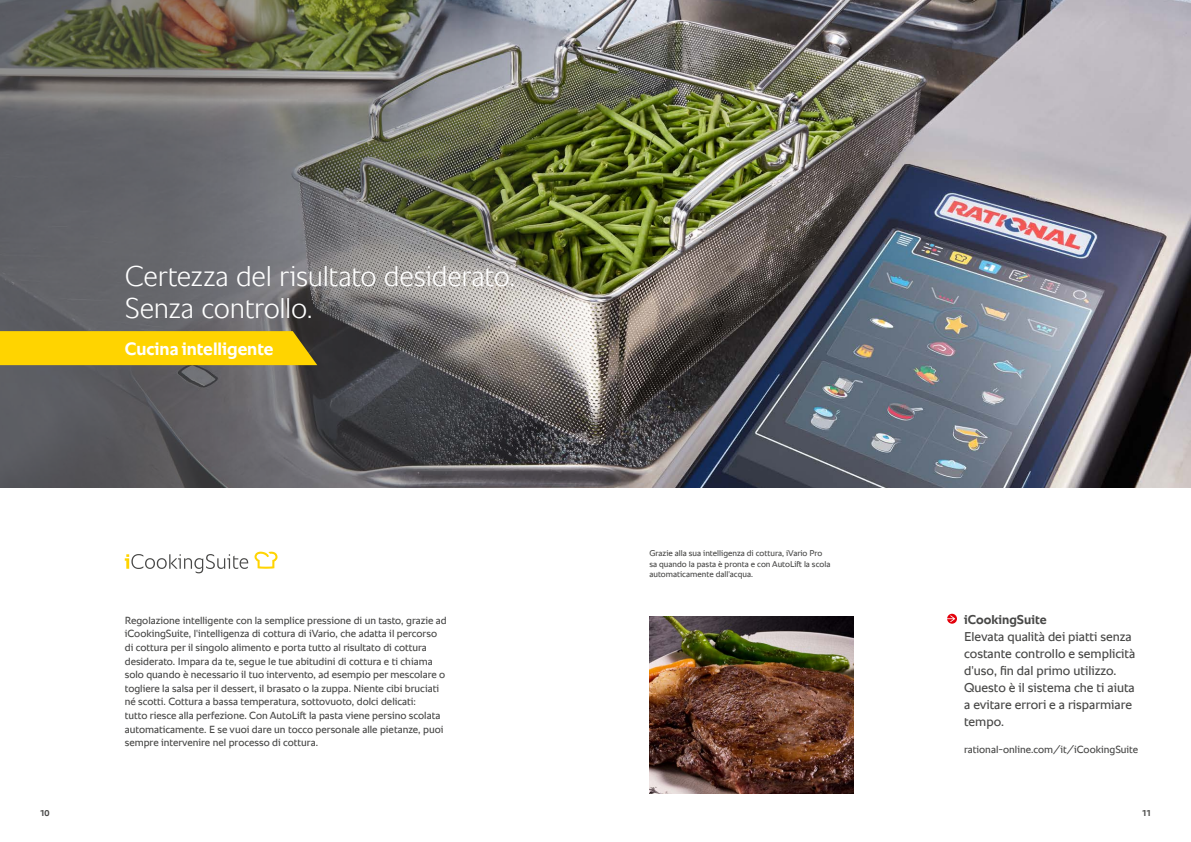
<style>
.page{position:relative;width:1191px;height:842px;background:#fff}
.page>*{position:absolute;margin:0;border:0;box-sizing:border-box;transform-origin:0 0}
.t1{font:300 29px/32px "RATIONAL Sans TT";letter-spacing:-.01em;color:#fff}
.t2{font:700 18.2px "RATIONAL Sans TT";color:#fff}
.t3{font:13px/17px "RATIONAL Sans TT";color:#484847}
.t4{font:700 13px "RATIONAL Sans TT";color:#484847}
.t5{font:10.5px/13.6px "RATIONAL Sans TT";color:#484847}
.t6{font:8.5px/10.2px "RATIONAL Sans TT";color:#484847}
.t7{font:700 8.5px "RATIONAL Sans TT";color:#484847}
</style>
<div class="page">
<img style="left:595px;top:0;width:596px;height:488px">
<img style="left:0;top:0;width:595px;height:488px">
<svg style="left:125px;top:554px;width:123px;height:19px"></svg>
<svg style="left:254px;top:552px;width:23px;height:17px"></svg>
<img style="left:649px;top:617px;width:204px;height:177px">
<div style="left:0;top:331px;width:317px;height:34px;background:#ffd400"></div>
<svg style="left:947px;top:614px;width:10px;height:10px"></svg>
<h1 class="t1" style="left:125px;top:260px;width:392px">Certezza del risultato desiderato.<br>Senza controllo.</h1>
<h2 class="t2" style="left:125px;top:336px;width:150px">Cucina intelligente</h2>
<p class="t5" style="left:125px;top:613px;width:323px">Regolazione intelligente con la semplice pressione di un tasto, grazie ad iCookingSuite, l'intelligenza di cottura di iVario, che adatta il percorso di cottura per il singolo alimento e porta tutto al risultato di cottura desiderato. Impara da te, segue le tue abitudini di cottura e ti chiama solo quando è necessario il tuo intervento, ad esempio per mescolare o togliere la salsa per il dessert, il brasato o la zuppa. Niente cibi bruciati né scotti. Cottura a bassa temperatura, sottovuoto, dolci delicati:<br>tutto riesce alla perfezione. Con AutoLift la pasta viene persino scolata automaticamente. E se vuoi dare un tocco personale alle pietanze, puoi sempre intervenire nel processo di cottura.</p>
<p class="t6" style="left:649px;top:548px;width:182px">Grazie alla sua intelligenza di cottura, iVario Pro sa quando la pasta è pronta e con AutoLift la scola automaticamente dall'acqua.</p>
<p class="t4" style="left:964px;top:610px;width:84px">iCookingSuite</p>
<p class="t3" style="left:964px;top:628px;width:173px">Elevata qualità dei piatti senza costante controllo e semplicità d'uso, fin dal primo utilizzo.<br>Questo è il sistema che ti aiuta a evitare errori e a risparmiare tempo.</p>
<p class="t5" style="left:964px;top:743px;width:176px">rational-online.com/it/iCookingSuite</p>
<p class="t7" style="left:40px;top:807px;width:11px">10</p>
<p class="t7" style="left:1141px;top:807px;width:11px">11</p>
</div>
